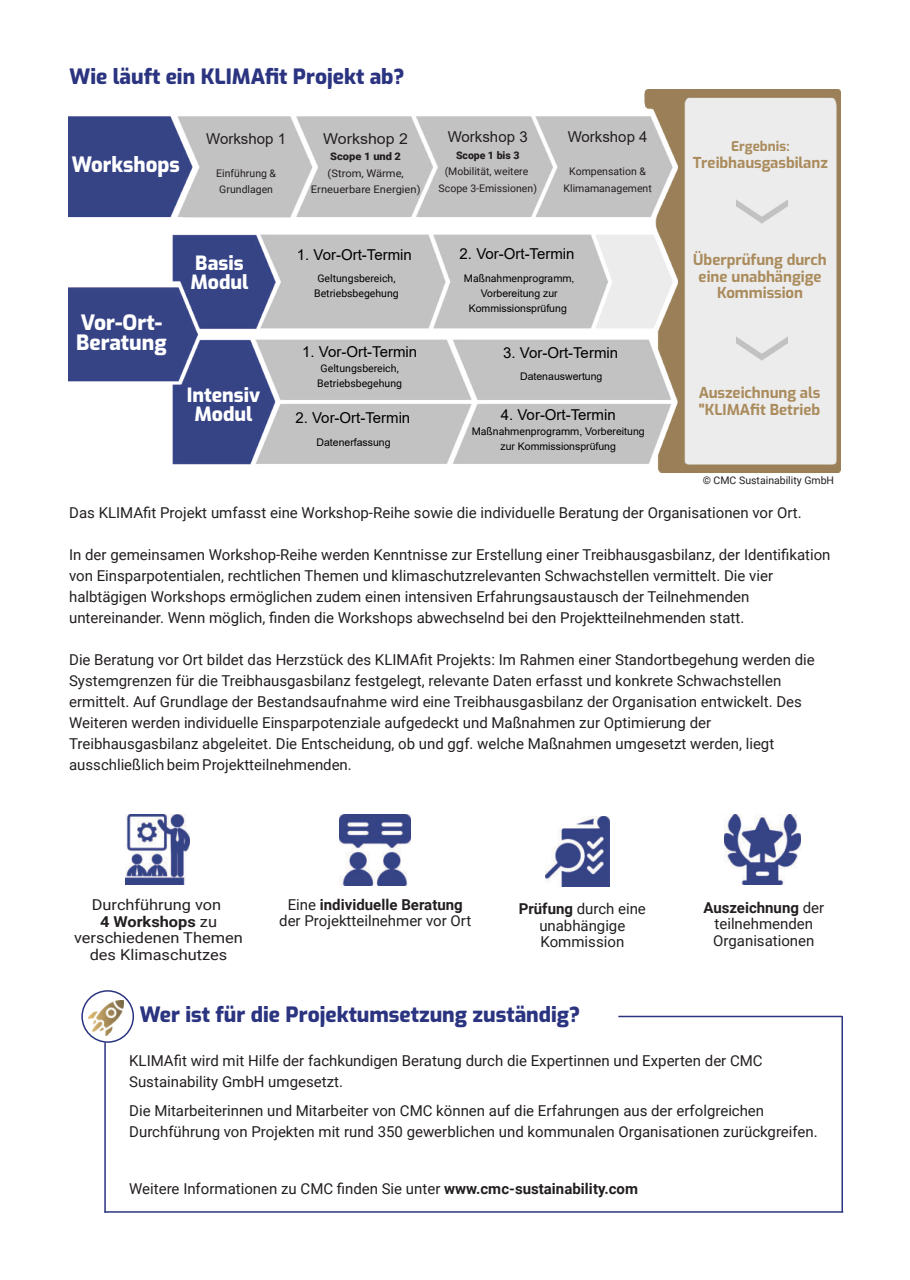
<style>
.page{position:relative;width:910px;height:1280px;background:#fff}
.page>*{position:absolute;margin:0;border:0;box-sizing:border-box;transform-origin:0 0}
.t1{font:800 21px "Exo";color:#2b3480}
.t2{font:800 21px/19.5px "Exo";color:#fff}
.t3{font:800 19.5px/19.5px "Exo";color:#fff}
.t4{font:15px/21px "Roboto";color:#231f20}
.t5{font:15px "Arial";letter-spacing:-.005em;color:#000001}
.t6{font:700 15px/16.5px "Exo";letter-spacing:-.005em;color:#aa8b5c;text-align:center}
.t7{font:15px/16.5px "Roboto";color:#231f20;text-align:center;scale:1.09 1}
.t8{font:15px "Arial";color:#231f20}
.t9{font:15px "Arial";color:#231f20;scale:1.06 1}
.t10{font:700 13.5px "Exo";letter-spacing:.005em;color:#aa8b5c}
.t11{font:10.5px/15px "Roboto";color:#000001;text-align:center}
.t12{font:10.5px/16.5px "Roboto";color:#231f20;text-align:center}
.t13{font:10.5px/15px "Arial";color:#000001;text-align:center}
.t14{font:10.5px/16.5px "Roboto";color:#231f20;text-align:center;scale:1.06 1}
.t15{font:900 10.5px "Roboto";letter-spacing:-.005em;color:#231f20;scale:1.06 1}
.t16{font:900 10.5px "Roboto";letter-spacing:-.005em;color:#231f20}
.s1{font-family:"Arial"}
.s2{font-weight:700}
</style>
<div class="page">
<img style="left:68px;top:89px;width:772px;height:383px">
<div style="left:81px;top:990px;width:53px;height:53px;border:2px solid #2b3480;border-radius:50%"></div>
<img style="left:89px;top:1001px;width:34px;height:34px">
<hr style="left:104px;top:1042px;width:2px;height:171px;background:#2b3480">
<hr style="left:104px;top:1211px;width:739px;height:2px;background:#2b3480">
<hr style="left:841px;top:1016px;width:2px;height:196px;background:#2b3480">
<hr style="left:618px;top:1016px;width:224px;height:1px;background:#2b3480">
<img style="left:125px;top:815px;width:64px;height:70px">
<img style="left:340px;top:815px;width:70px;height:70px">
<img style="left:546px;top:816px;width:64px;height:71px">
<img style="left:724px;top:815px;width:76px;height:70px">
<img style="left:737px;top:200px;width:50px;height:23px">
<img style="left:737px;top:337px;width:50px;height:23px">
<h1 class="t1" style="left:70px;top:62px;width:337px">Wie läuft ein KLIMAfit Projekt ab?</h1>
<h1 class="t2" style="left:72px;top:154px;width:109px">Workshops</h1>
<p class="t8" style="left:206px;top:128px;width:81px">Workshop 1</p>
<p class="t12" style="left:216px;top:164px;width:61px;text-align:left">Einführung &amp;<br>Grundlagen</p>
<p class="t9" style="left:323px;top:128px;width:81px">Workshop 2</p>
<p class="t15" style="left:330px;top:149px;width:68px">Scope 1 und 2</p>
<p class="t14" style="left:311px;top:164px;width:105px">(Strom, Wärme,<br>Erneuerbare Energien)</p>
<p class="t8" style="left:448px;top:127px;width:81px">Workshop 3</p>
<p class="t16" style="left:456px;top:148px;width:65px">Scope 1 bis 3</p>
<p class="t12" style="left:439px;top:163px;width:100px">(Mobilität, weitere<br>Scope 3-Emissionen)</p>
<p class="t8" style="left:568px;top:127px;width:81px">Workshop 4</p>
<p class="t12" style="left:564px;top:163px;width:90px">Kompensation &amp;<br>Klimamanagement</p>
<h1 class="t2" style="left:76px;top:312px;width:92px">Vor-Ort-<br>Beratung</h1>
<h2 class="t3" style="left:190px;top:252px;width:59px">Basis<br>Modul</h2>
<h2 class="t3" style="left:187px;top:384px;width:75px;text-align:center">Intensiv<br>Modul</h2>
<p class="t5" style="left:297px;top:244px;width:116px">1. Vor-Ort-Termin</p>
<p class="t11" style="left:314px;top:270px;width:86px">Geltungsbereich,<br>Betriebsbegehung</p>
<p class="t5" style="left:302px;top:342px;width:116px">1. Vor-Ort-Termin</p>
<p class="t11" style="left:317px;top:361px;width:86px">Geltungsbereich,<br>Betriebsbegehung</p>
<p class="t5" style="left:295px;top:408px;width:116px">2. Vor-Ort-Termin</p>
<p class="t13" style="left:316px;top:435px;width:76px">Datenerfassung</p>
<p class="t5" style="left:460px;top:244px;width:116px">2. Vor-Ort-Termin</p>
<p class="t11" style="left:464px;top:270px;width:112px">Maßnahmenprogramm<span class="s1">,</span></p>
<p class="t13" style="left:469px;top:286px;width:100px">Vorbereitung zur<br>Kommissionsprüfung</p>
<p class="t5" style="left:503px;top:342px;width:116px">3. Vor-Ort-Termin</p>
<p class="t13" style="left:520px;top:369px;width:84px">Datenauswertung</p>
<p class="t5" style="left:501px;top:404px;width:116px">4. Vor-Ort-Termin</p>
<p class="t11" style="left:472px;top:423px;width:174px">Maßnahmenprogramm<span class="s1">, Vorbereitung</span></p>
<p class="t13" style="left:500px;top:439px;width:117px">zur Kommissionsprüfung</p>
<p class="t10" style="left:731px;top:136px;width:60px">Ergebnis:</p>
<p class="t6" style="left:693px;top:153px;width:137px">Treibhausgasbilanz</p>
<p class="t6" style="left:693px;top:251px;width:135px">Überprüfung durch eine unabhängige<br>Kommission</p>
<p class="t6" style="left:699px;top:384px;width:123px;text-align:left">Auszeichnung als "KLIMAfit Betrieb</p>
<p class="t12" style="left:703px;top:472px;width:133px">© CMC Sustainability GmbH</p>
<p class="t4" style="left:69px;top:502px;width:734px">Das KLIMAfit Projekt umfasst eine Workshop-Reihe sowie die individuelle Beratung der Organisationen vor Ort.</p>
<p class="t4" style="left:69px;top:544px;width:763px">In der gemeinsamen Workshop-Reihe werden Kenntnisse zur Erstellung einer Treibhausgasbilanz, der Identifikation von Einsparpotentialen, rechtlichen Themen und klimaschutzrelevanten Schwachstellen vermittelt. Die vier halbtägigen Workshops ermöglichen zudem einen intensiven Erfahrungsaustausch der Teilnehmenden untereinander. Wenn möglich, finden die Workshops abwechselnd bei den Projektteilnehmenden statt.</p>
<p class="t4" style="left:69px;top:649px;width:747px">Die Beratung vor Ort bildet das Herzstück des KLIMAfit Projekts: Im Rahmen einer Standortbegehung werden die Systemgrenzen für die Treibhausgasbilanz festgelegt, relevante Daten erfasst und konkrete Schwachstellen ermittelt. Auf Grundlage der Bestandsaufnahme wird eine Treibhausgasbilanz der Organisation entwickelt. Des Weiteren werden individuelle Einsparpotenziale aufgedeckt und Maßnahmen zur Optimierung der Treibhausgasbilanz abgeleitet. Die Entscheidung, ob und ggf. welche Maßnahmen umgesetzt werden, liegt ausschließlich beim Projektteilnehmenden.</p>
<p class="t7" style="left:74px;top:896px;width:156px">Durchführung von<br><span class="s2">4 Workshops</span> zu verschiedenen Themen des Klimaschutzes</p>
<p class="t4" style="left:279px;top:895px;width:193px;line-height:16.5px;text-align:center">Eine <span class="s2">individuelle Beratung </span>der Projektteilnehmer vor Ort</p>
<p class="t4" style="left:519px;top:900px;width:129px;line-height:16.5px;text-align:center"><span class="s2">Prüfung</span> durch eine unabhängige<br>Kommission</p>
<p class="t4" style="left:703px;top:898px;width:122px;line-height:16.5px;text-align:center"><span class="s2">Auszeichnung</span> der teilnehmenden<br>Organisationen</p>
<h1 class="t1" style="left:140px;top:999px;width:442px">Wer ist für die Projektumsetzung zuständig?</h1>
<p class="t4" style="left:129px;top:1050px;width:635px">KLIMAfit wird mit Hilfe der fachkundigen Beratung durch die Expertinnen und Experten der CMC<br>Sustainability GmbH umgesetzt.</p>
<p class="t4" style="left:129px;top:1099px;width:690px">Die Mitarbeiterinnen und Mitarbeiter von CMC können auf die Erfahrungen aus der erfolgreichen<br>Durchführung von Projekten mit rund 350 gewerblichen und kommunalen Organisationen zurückgreifen.</p>
<p class="t4" style="left:129px;top:1177px;width:510px">Weitere Informationen zu CMC finden Sie unter <span class="s2">www.cmc-sustainability.com</span></p>
</div>
